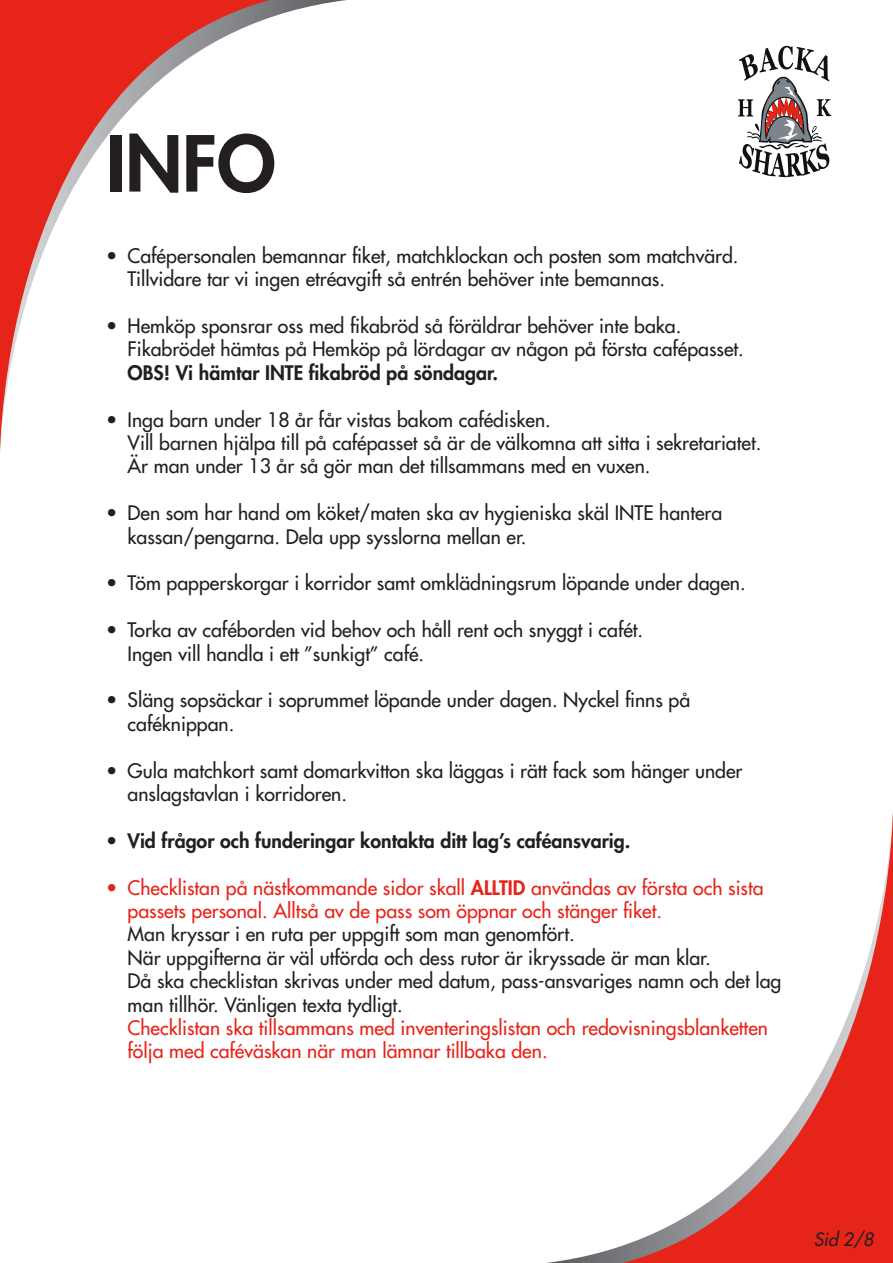
<style>
.page{position:relative;width:893px;height:1263px;background:#fff}
.page>*{position:absolute;margin:0;border:0;box-sizing:border-box;transform-origin:0 0}
.t1{font:800 75px "Futura Std";color:#231f20}
.t2{font:500 19.5px/23.4px "Futura Std";color:#231f20}
.t3{font:500 19.5px/23.4px "Futura Std";color:#e72419}
.t4{font:800 19.5px "Futura Std";color:#231f20}
.t5{font:italic 500 18px "Futura Std";color:#231f20}
.s1{font-weight:800}
</style>
<div class="page">
<svg style="left:0;top:0;width:347px;height:451px"></svg>
<svg style="left:546px;top:812px;width:347px;height:451px"></svg>
<svg style="left:738px;top:45px;width:94px;height:133px"></svg>
<p class="t1" style="left:106px;top:116px;width:171px">INFO</p>
<p class="t2" style="left:106px;top:244px;width:634px">• Cafépersonalen bemannar fiket, matchklockan och posten som matchvärd.</p>
<p class="t2" style="left:128px;top:267px;width:539px">Tillvidare tar vi ingen etréavgift så entrén behöver inte bemannas.</p>
<p class="t2" style="left:106px;top:314px;width:577px">• Hemköp sponsrar oss med fikabröd så föräldrar behöver inte baka.</p>
<p class="t2" style="left:128px;top:338px;width:618px">Fikabrödet hämtas på Hemköp på lördagar av någon på första cafépasset.</p>
<p class="t4" style="left:128px;top:360px;width:372px">OBS! Vi hämtar INTE fikabröd på söndagar.</p>
<p class="t2" style="left:106px;top:408px;width:446px">• Inga barn under 18 år får vistas bakom cafédisken.</p>
<p class="t2" style="left:128px;top:431px;width:635px">Vill barnen hjälpa till på cafépasset så är de välkomna att sitta i sekretariatet.<br>Är man under 13 år så gör man det tillsammans med en vuxen.</p>
<p class="t2" style="left:128px;top:501px;width:596px;text-indent:-21px">• Den som har hand om köket/maten ska av hygieniska skäl INTE hantera kassan/pengarna. Dela upp sysslorna mellan er.</p>
<p class="t2" style="left:106px;top:572px;width:641px">• Töm papperskorgar i korridor samt omklädningsrum löpande under dagen.</p>
<p class="t2" style="left:128px;top:618px;width:517px;text-indent:-21px">• Torka av caféborden vid behov och håll rent och snyggt i cafét.<br>Ingen vill handla i ett ”sunkigt” café.</p>
<p class="t2" style="left:128px;top:689px;width:564px;text-indent:-21px">• Släng sopsäckar i soprummet löpande under dagen. Nyckel finns på caféknippan.</p>
<p class="t2" style="left:128px;top:759px;width:616px;text-indent:-21px">• Gula matchkort samt domarkvitton ska läggas i rätt fack som hänger under anslagstavlan i korridoren.</p>
<p class="t4" style="left:106px;top:828px;width:526px">• Vid frågor och funderingar kontakta ditt lag’s caféansvarig.</p>
<p class="t3" style="left:128px;top:876px;width:638px;text-indent:-21px">• Checklistan på nästkommande sidor skall <span class="s1">ALLTID</span> användas av första och sista passets personal. Alltså av de pass som öppnar och stänger fiket.</p>
<p class="t2" style="left:128px;top:923px;width:449px">Man kryssar i en ruta per uppgift som man genomfört.</p>
<p class="t2" style="left:128px;top:946px;width:655px">När uppgifterna är väl utförda och dess rutor är ikryssade är man klar.<br>Då ska checklistan skrivas under med datum, pass-ansvariges namn och det lag man tillhör. Vänligen texta tydligt.</p>
<p class="t3" style="left:128px;top:1016px;width:642px">Checklistan ska tillsammans med inventeringslistan och redovisningsblanketten följa med caféväskan när man lämnar tillbaka den.</p>
<p class="t5" style="left:814px;top:1228px;width:61px">Sid 2/8</p>
</div>
